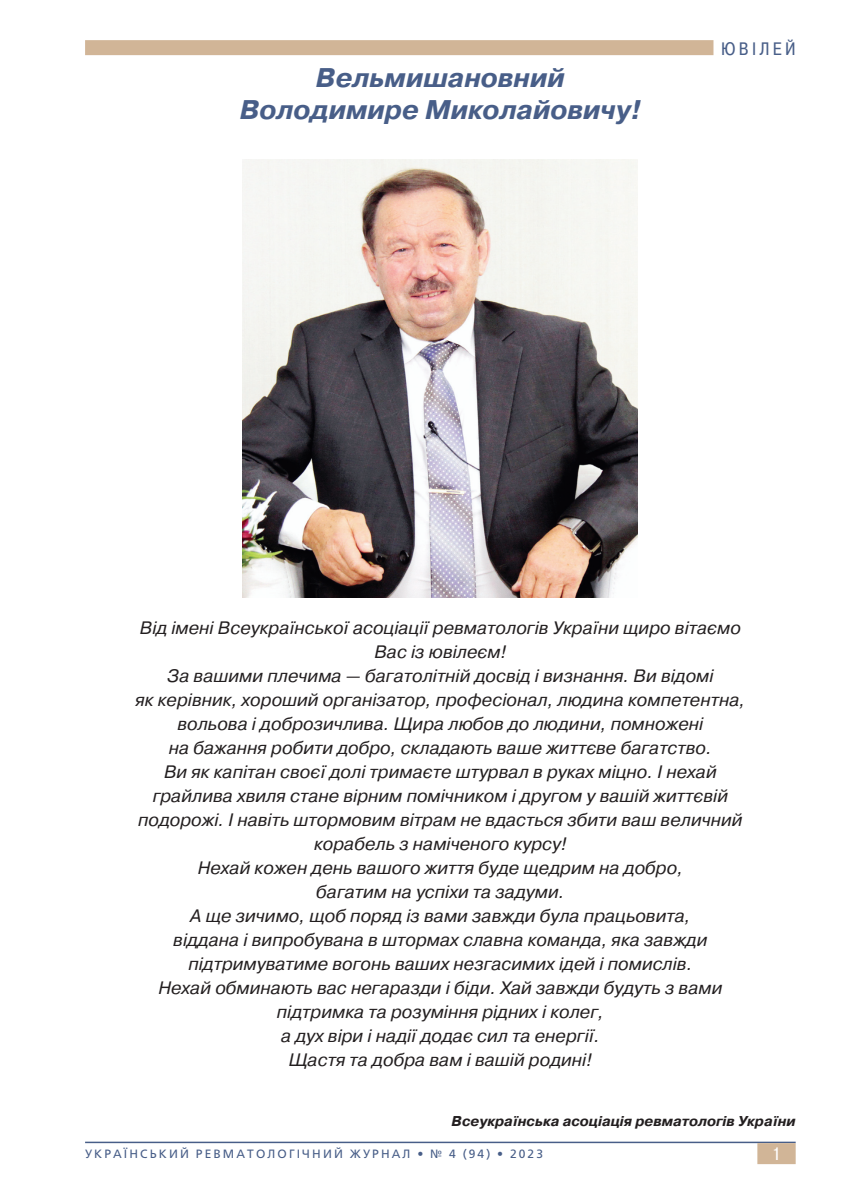
<style>
.page{position:relative;width:851px;height:1204px;background:#fff}
.page>*{position:absolute;margin:0;border:0;box-sizing:border-box;transform-origin:0 0}
.Статья_1{font:italic 700 27px/32.4px "Pragmatica";color:#485e88;text-align:center}
.Текст{font:italic 18px/24px "Pragmatica";color:#231f20;text-align:center}
.Колонтитул_1{font:18px "Pragmatica Cond";letter-spacing:.175em;color:#485e88}
.t1{font:18px "Pragmatica Cond";color:#fff}
.Текст-2{font:italic 700 14.25px "Pragmatica";color:#231f20}
.Колонтитул_2{font:12px "Free Set";letter-spacing:.175em;color:#485e88}
</style>
<div class="page">
<hr style="left:85px;top:1141px;width:710px;height:2px;background:#485e88">
<div style="left:757px;top:1142px;width:38px;height:21px;background:#d1b597"></div>
<img style="left:243px;top:159px;width:394px;height:438px">
<div style="left:85px;top:40px;width:710px;height:15px;background:#d1b597"></div>
<div style="left:713px;top:38px;width:93px;height:18px;background:#fff"></div>
<p class="Статья_1" style="left:240px;top:62px;width:403px">Вельмишановний<br>Володимире Миколайовичу!</p>
<p class="Колонтитул_1" style="left:721px;top:38px;width:76px">ЮВІЛЕЙ</p>
<p class="Текст" style="left:140px;top:616px;width:602px">Від імені Всеукраїнської асоціації ревматологів України щиро вітаємо<br>Вас із ювілеєм!</p>
<p class="Текст" style="left:135px;top:664px;width:611px">За вашими плечима — багатолітній досвід і визнання. Ви відомі<br>як керівник, хороший організатор, професіонал, людина компетентна, вольова і доброзичлива. Щира любов до людини, помножені<br>на бажання робити добро, складають ваше життєве багатство.</p>
<p class="Текст" style="left:138px;top:760px;width:606px">Ви як капітан своєї долі тримаєте штурвал в руках міцно. І нехай грайлива хвиля стане вірним помічником і другом у вашій життєвій подорожі. І навіть штормовим вітрам не вдасться збити ваш величний корабель з наміченого курсу!</p>
<p class="Текст" style="left:198px;top:856px;width:487px">Нехай кожен день вашого життя буде щедрим на добро, багатим на успіхи та задуми.</p>
<p class="Текст" style="left:173px;top:904px;width:535px">А ще зичимо, щоб поряд із вами завжди була працьовита, віддана і випробувана в штормах славна команда, яка завжди підтримуватиме вогонь ваших незгасимих ідей і помислів.</p>
<p class="Текст" style="left:158px;top:976px;width:565px">Нехай обминають вас негаразди і біди. Хай завжди будуть з вами підтримка та розуміння рідних і колег,<br>а дух віри і надії додає сил та енергії.</p>
<p class="Текст" style="left:289px;top:1048px;width:304px">Щастя та добра вам і вашій родині!</p>
<p class="Текст-2" style="left:451px;top:1111px;width:345px">Всеукраїнська асоціація ревматологів України</p>
<p class="Колонтитул_2" style="left:85px;top:1146px;width:459px">УКРАЇНСЬКИЙ РЕВМАТОЛОГІЧНИЙ ЖУРНАЛ • № 4 (94) • 2023</p>
<p class="t1" style="left:772px;top:1142px;width:10px">1</p>
</div>
